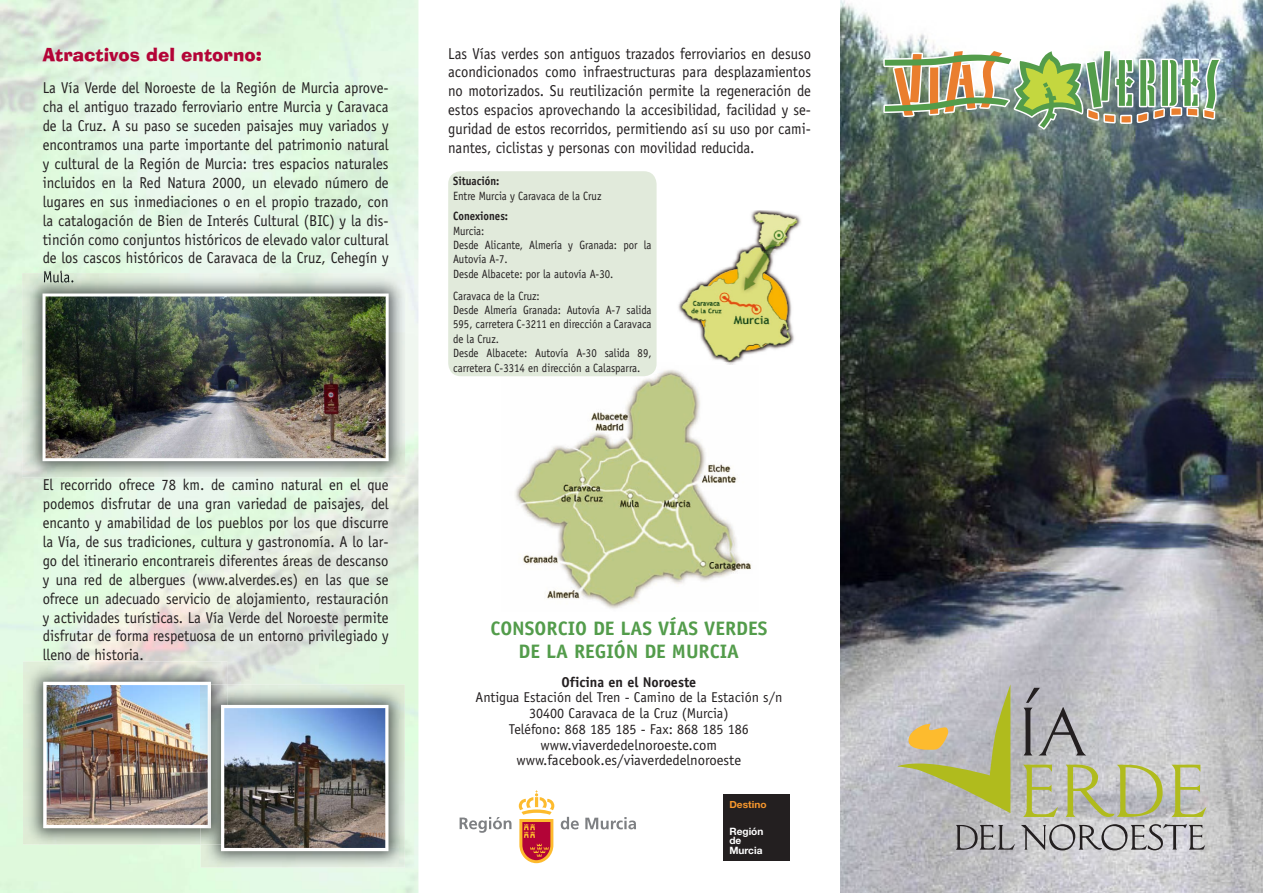
<style>
.page{position:relative;width:1263px;height:893px;background:#fff}
.page>*{position:absolute;margin:0;border:0;box-sizing:border-box;transform-origin:0 0}
.t1{font:700 19.5px/23.4px "Officina Sans";color:#539c4b;text-align:center}
.t2{font:18px "Ad Lib BT";color:#b30437}
.t3{font:15.75px/18.9px "Officina Sans";color:#231f20;text-align:justify;scale:.93 1}
.t4{font:14.7px/15.8px "Officina Sans";color:#231f20;text-align:center}
.t5{font:14.25px/15.8px "Officina Sans";color:#231f20;text-align:center}
.t6{font:700 14.25px "Officina Sans";color:#231f20}
.t7{font:12px/14.4px "Officina Sans";color:#231f20;scale:.9 1}
.t8{font:700 12px "Officina Sans";color:#231f20;scale:.9 1}
.t9{font:700 10.2px/9.3px "Helvetica Neue";color:#fff}
.t10{font:700 9.9px "Helvetica Neue";color:#f7972d}
</style>
<div class="page">
<img style="left:841px;top:0;width:422px;height:893px">
<svg style="left:895px;top:684px;width:115px;height:129px;background:#bdbc99"></svg>
<svg style="left:956px;top:824px;width:249px;height:26px;background:#a8a7a9"></svg>
<svg style="left:1023px;top:688px;width:63px;height:67px;background:#a1a0a4"></svg>
<svg style="left:1023px;top:765px;width:183px;height:52px;background:#bdc09c"></svg>
<img style="left:883px;top:50px;width:337px;height:80px">
<img style="left:23px;top:661px;width:204px;height:183px">
<img style="left:43px;top:682px;width:168px;height:146px">
<img style="left:201px;top:684px;width:204px;height:184px">
<img style="left:201px;top:684px;width:26px;height:160px">
<img style="left:201px;top:684px;width:10px;height:144px">
<img style="left:221px;top:705px;width:167px;height:146px">
<img style="left:22px;top:273px;width:383px;height:204px">
<img style="left:44px;top:273px;width:29px;height:9px">
<img style="left:43px;top:293px;width:346px;height:168px">
<img style="left:501px;top:364px;width:250px;height:245px">
<img style="left:678px;top:210px;width:123px;height:152px">
<img style="left:726px;top:362px;width:10px;height:2px">
<svg style="left:561px;top:817px;width:75px;height:12px"></svg>
<svg style="left:460px;top:817px;width:51px;height:16px"></svg>
<svg style="left:519px;top:790px;width:35px;height:73px"></svg>
<div style="left:723px;top:794px;width:67px;height:67px;background:#231f20"></div>
<div style="left:448px;top:171px;width:209px;height:205px;background:#e1eadb;border-radius:13px"></div>
<p class="t2" style="left:43px;top:43px;width:221px">Atractivos del entorno:</p>
<p class="t3" style="left:43px;top:79px;width:373px">La Vía Verde del Noroeste de la Región de Murcia aprove&shy;cha el antiguo trazado ferroviario entre Murcia y Caravaca de la Cruz. A su paso se suceden paisajes muy variados y encontramos una parte importante del patrimonio natural y cultural de la Región de Murcia: tres espacios naturales incluidos en la Red Natura 2000, un elevado número de lugares en sus inmediaciones o en el propio trazado, con la catalogación de Bien de Interés Cultural (BIC) y la dis&shy;tinción como conjuntos históricos de elevado valor cultural de los cascos históricos de Caravaca de la Cruz, Cehegín y</p>
<p class="t3" style="left:43px;top:475px;width:373px">El recorrido ofrece 78 km. de camino natural en el que podemos disfrutar de una gran variedad de paisajes, del encanto y amabilidad de los pueblos por los que discurre la Vía, de sus tradiciones, cultura y gastronomía. A lo lar&shy;go del itinerario encontrareis diferentes áreas de descanso y una red de albergues (www.alverdes.es) en las que se ofrece un adecuado servicio de alojamiento, restauración y actividades turísticas. La Vía Verde del Noroeste permite disfrutar de forma respetuosa de un entorno privilegiado y lleno de historia.</p>
<p class="t3" style="left:448px;top:44px;width:392px">Las Vías verdes son antiguos trazados ferroviarios en desuso acondicionados como infraestructuras para desplazamientos no motorizados. Su reutilización permite la regeneración de estos espacios aprovechando la accesibilidad, facilidad y se&shy;guridad de estos recorridos, permitiendo así su uso por cami&shy;nantes, ciclistas y personas con movilidad reducida.</p>
<p class="t8" style="left:453px;top:174px;width:53px">Situación:</p>
<p class="t7" style="left:453px;top:188px;width:166px">Entre Murcia y Caravaca de la Cruz</p>
<p class="t8" style="left:453px;top:209px;width:63px">Conexiones:</p>
<p class="t7" style="left:453px;top:223px;width:222px">Murcia:<br>Desde Alicante, Almería y Granada: por la<br>Autovía A-7.<br>Desde Albacete: por la autovía A-30.</p>
<p class="t7" style="left:453px;top:288px;width:222px">Caravaca de la Cruz:<br>Desde Almería Granada: Autovía A-7 salida 595, carretera C-3211 en dirección a Caravaca de la Cruz.<br>Desde Albacete: Autovía A-30 salida 89, carretera C-3314 en dirección a Calasparra.</p>
<p class="t1" style="left:490px;top:616px;width:279px">CONSORCIO DE LAS VÍAS VERDES<br>DE LA REGIÓN DE MURCIA</p>
<p class="t6" style="left:561px;top:673px;width:136px">Oficina en el Noroeste</p>
<p class="t5" style="left:475px;top:690px;width:308px">Antigua Estación del Tren - Camino de la Estación s/n<br>30400 Caravaca de la Cruz (Murcia)<br>Teléfono: 868 185 185 - Fax: 868 185 186</p>
<p class="t4" style="left:516px;top:737px;width:226px">www.viaverdedelnoroeste.com www.facebook.es/viaverdedelnoroeste</p>
<p class="t10" style="left:729px;top:799px;width:39px">Destino</p>
<p class="t9" style="left:729px;top:827px;width:35px">Región de<br>Murcia</p>
</div>
